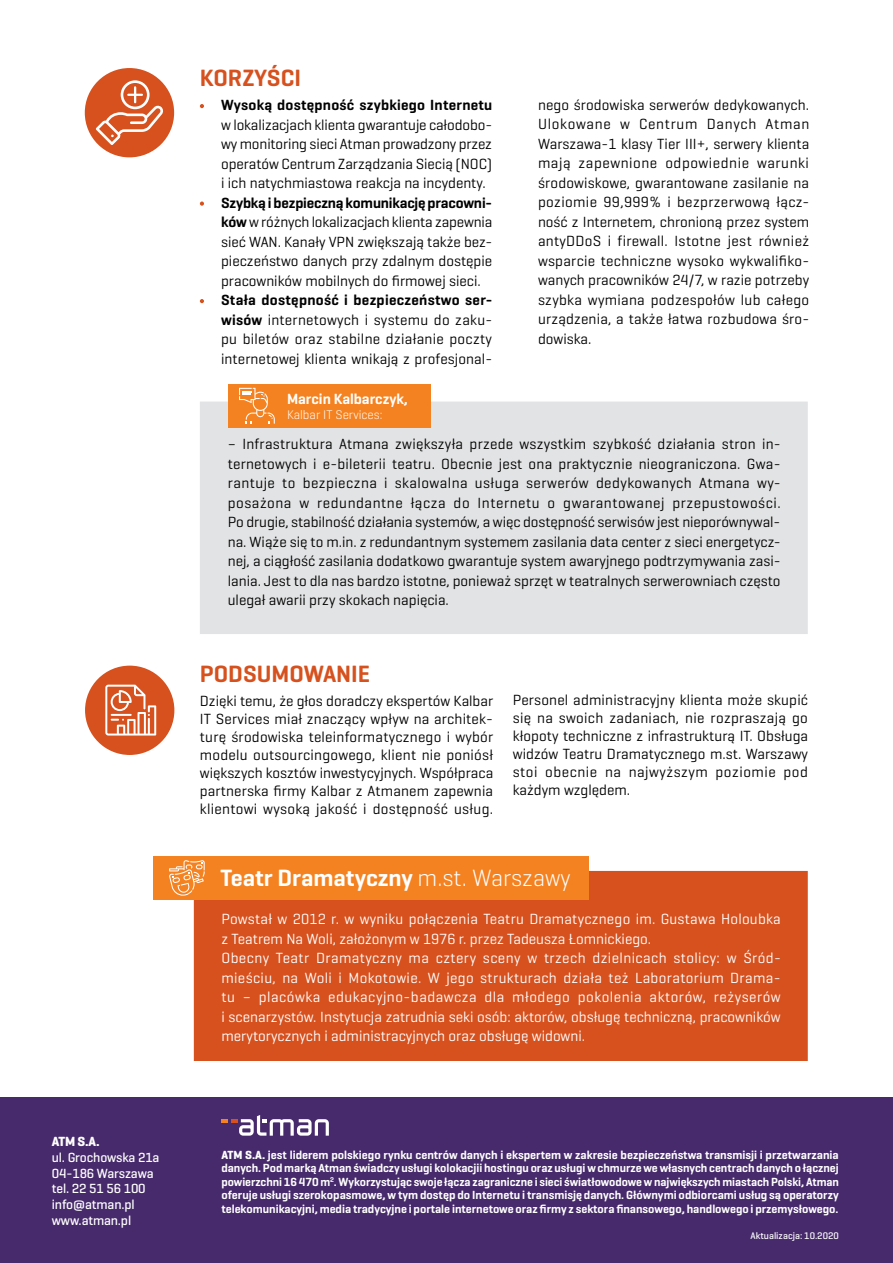
<style>
.page{position:relative;width:893px;height:1263px;background:#fff}
.page>*{position:absolute;margin:0;border:0;box-sizing:border-box;transform-origin:0 0}
.t1{font:600 24px "Geogrotesque";color:#fff}
.t2{font:600 24px "Geogrotesque";color:#d6511e}
.t3{font:15px/19.5px "Geogrotesque";color:#000;text-align:justify}
.t4{font:15px/19.5px "Geogrotesque";letter-spacing:.015em;color:#fff}
.t5{font:600 15px "Geogrotesque";letter-spacing:.015em;color:#000}
.t6{font:600 15px "Geogrotesque";color:#fff}
.t7{font:500 13.5px/15.9px "Geogrotesque";letter-spacing:-.01em;color:#fff}
.t8{font:700 13.5px "Geogrotesque";color:#fff}
.t9{font:300 12.75px "Geogrotesque";color:#fff}
.t10{font:600 12px/13.5px "Geogrotesque";color:#fff;text-align:justify}
.t11{font:500 9.75px "Geogrotesque";color:#fff}
.s1{font-weight:600}
.s2{font-weight:300}
.s3{font-weight:700}
</style>
<div class="page">
<div style="left:0;top:1097px;width:893px;height:166px;background:#472a6b"></div>
<div style="left:194px;top:871px;width:614px;height:190px;background:#d6511e"></div>
<div style="left:153px;top:856px;width:436px;height:44px;background:#f58220"></div>
<div style="left:200px;top:401px;width:608px;height:233px;background:#e2e3e4"></div>
<div style="left:228px;top:384px;width:203px;height:44px;background:#f58220"></div>
<div style="left:86px;top:69px;width:87px;height:87px;background:#d6511e;border-radius:50%"></div>
<div style="left:85px;top:68px;width:89px;height:89px;border:3px solid #d6511e;border-radius:50%"></div>
<svg style="left:96px;top:80px;width:68px;height:65px"></svg>
<div style="left:86px;top:667px;width:87px;height:87px;background:#d6511e;border-radius:50%"></div>
<div style="left:85px;top:666px;width:89px;height:89px;border:3px solid #d6511e;border-radius:50%"></div>
<svg style="left:105px;top:685px;width:51px;height:50px"></svg>
<svg style="left:169px;top:860px;width:36px;height:36px"></svg>
<svg style="left:239px;top:388px;width:36px;height:36px"></svg>
<svg style="left:200px;top:104px;width:4px;height:4px"></svg>
<svg style="left:200px;top:202px;width:4px;height:4px"></svg>
<svg style="left:200px;top:299px;width:4px;height:4px"></svg>
<svg style="left:221px;top:1115px;width:108px;height:21px"></svg>
<p class="t8" style="left:52px;top:1133px;width:49px">ATM S.A.</p>
<p class="t7" style="left:52px;top:1149px;width:109px">ul. Grochowska 21a<br>04-186 Warszawa tel. 22 51 56 100 info@atman.pl www.atman.pl</p>
<h1 class="t2" style="left:200px;top:63px;width:103px">KORZYŚCI</h1>
<p class="t5" style="left:221px;top:96px;width:273px">Wysoką dostępność szybkiego Internetu</p>
<p class="t3" style="left:221px;top:114px;width:273px">w lokalizacjach klienta gwarantuje całodobo&shy;wy monitoring sieci Atman prowadzony przez operatów Centrum Zarządzania Siecią (NOC) i ich natychmiastowa reakcja na incydenty.</p>
<p class="t3" style="left:221px;top:192px;width:273px"><span class="s1">Szybką i bezpieczną komunikację pracowni&shy;ków</span> w różnych lokalizacjach klienta zapewnia sieć WAN. Kanały VPN zwiększają także bez&shy;pieczeństwo danych przy zdalnym dostępie pracowników mobilnych do firmowej sieci.</p>
<p class="t3" style="left:221px;top:290px;width:273px"><span class="s1">Stała dostępność i bezpieczeństwo ser&shy;wisów</span> internetowych i systemu do zaku&shy;pu biletów oraz stabilne działanie poczty internetowej klienta wnikają z profesjonal-</p>
<p class="t6" style="left:287px;top:389px;width:122px">Marcin Kalbarczyk,</p>
<p class="t9" style="left:287px;top:407px;width:97px">Kalbar IT Services:</p>
<p class="t3" style="left:538px;top:95px;width:273px">nego środowiska serwerów dedykowanych.<br>Ulokowane w Centrum Danych Atman Warszawa-1 klasy Tier III+, serwery klienta mają zapewnione odpowiednie warunki środowiskowe, gwarantowane zasilanie na poziomie 99,999% i bezprzerwową łącz&shy;ność z Internetem, chronioną przez system antyDDoS i firewall. Istotne jest również wsparcie techniczne wysoko wykwalifiko&shy;wanych pracowników 24/7, w razie potrzeby szybka wymiana podzespołów lub całego urządzenia, a także łatwa rozbudowa śro&shy;dowiska.</p>
<p class="t3" style="left:228px;top:434px;width:555px">– Infrastruktura Atmana zwiększyła przede wszystkim szybkość działania stron in&shy;ternetowych i e-bileterii teatru. Obecnie jest ona praktycznie nieograniczona. Gwa&shy;rantuje to bezpieczna i skalowalna usługa serwerów dedykowanych Atmana wy&shy;posażona w redundantne łącza do Internetu o gwarantowanej przepustowości.<br>Po drugie, stabilność działania systemów, a więc dostępność serwisów jest nieporównywal&shy;na. Wiąże się to m.in. z redundantnym systemem zasilania data center z sieci energetycz&shy;nej, a ciągłość zasilania dodatkowo gwarantuje system awaryjnego podtrzymywania zasi&shy;lania. Jest to dla nas bardzo istotne, ponieważ sprzęt w teatralnych serwerowniach często ulegał awarii przy skokach napięcia.</p>
<h1 class="t2" style="left:200px;top:659px;width:172px">PODSUMOWANIE</h1>
<p class="t3" style="left:200px;top:692px;width:295px;line-height:18px">Dzięki temu, że głos doradczy ekspertów Kalbar IT Services miał znaczący wpływ na architek&shy;turę środowiska teleinformatycznego i wybór modelu outsourcingowego, klient nie poniósł większych kosztów inwestycyjnych. Współpraca partnerska firmy Kalbar z Atmanem zapewnia klientowi wysoką jakość i dostępność usług.</p>
<p class="t3" style="left:513px;top:691px;width:297px;line-height:18px">Personel administracyjny klienta może skupić się na swoich zadaniach, nie rozpraszają go kłopoty techniczne z infrastrukturą IT. Obsługa widzów Teatru Dramatycznego m.st. Warszawy stoi obecnie na najwyższym poziomie pod każdym względem.</p>
<h1 class="t1" style="left:221px;top:863px;width:351px">Teatr Dramatyczny <span class="s2">m.st. Warszawy</span></h1>
<p class="t4" style="left:221px;top:909px;width:561px">Powstał w 2012 r. w wyniku połączenia Teatru Dramatycznego im. Gustawa Holoubka z Teatrem Na Woli, założonym w 1976 r. przez Tadeusza Łomnickiego.<br>Obecny Teatr Dramatyczny ma cztery sceny w trzech dzielnicach stolicy: w Śród&shy;mieściu, na Woli i Mokotowie. W jego strukturach działa też Laboratorium Drama&shy;tu – placówka edukacyjno-badawcza dla młodego pokolenia aktorów, reżyserów i scenarzystów. Instytucja zatrudnia seki osób: aktorów, obsługę techniczną, pracowników merytorycznych i administracyjnych oraz obsługę widowni.</p>
<p class="t10" style="left:221px;top:1148px;width:619px"><span class="s3">ATM S.A.</span> jest liderem polskiego rynku centrów danych i ekspertem w zakresie bezpieczeństwa transmisji i przetwarzania danych. Pod marką Atman świadczy usługi kolokacjii hostingu oraz usługi w chmurze we własnych centrach danych o łącznej powierzchni 16 470 m<sup>2</sup>. Wykorzystując swoje łącza zagraniczne i sieci światłowodowe w największych miastach Polski, Atman oferuje usługi szerokopasmowe, w tym dostęp do Internetu i transmisję danych. Głównymi odbiorcami usług są operatorzy telekomunikacyjni, media tradycyjne i portale internetowe oraz firmy z sektora finansowego, handlowego i przemysłowego.</p>
<p class="t11" style="left:750px;top:1230px;width:90px">Aktualizacja: 10.2020</p>
</div>
